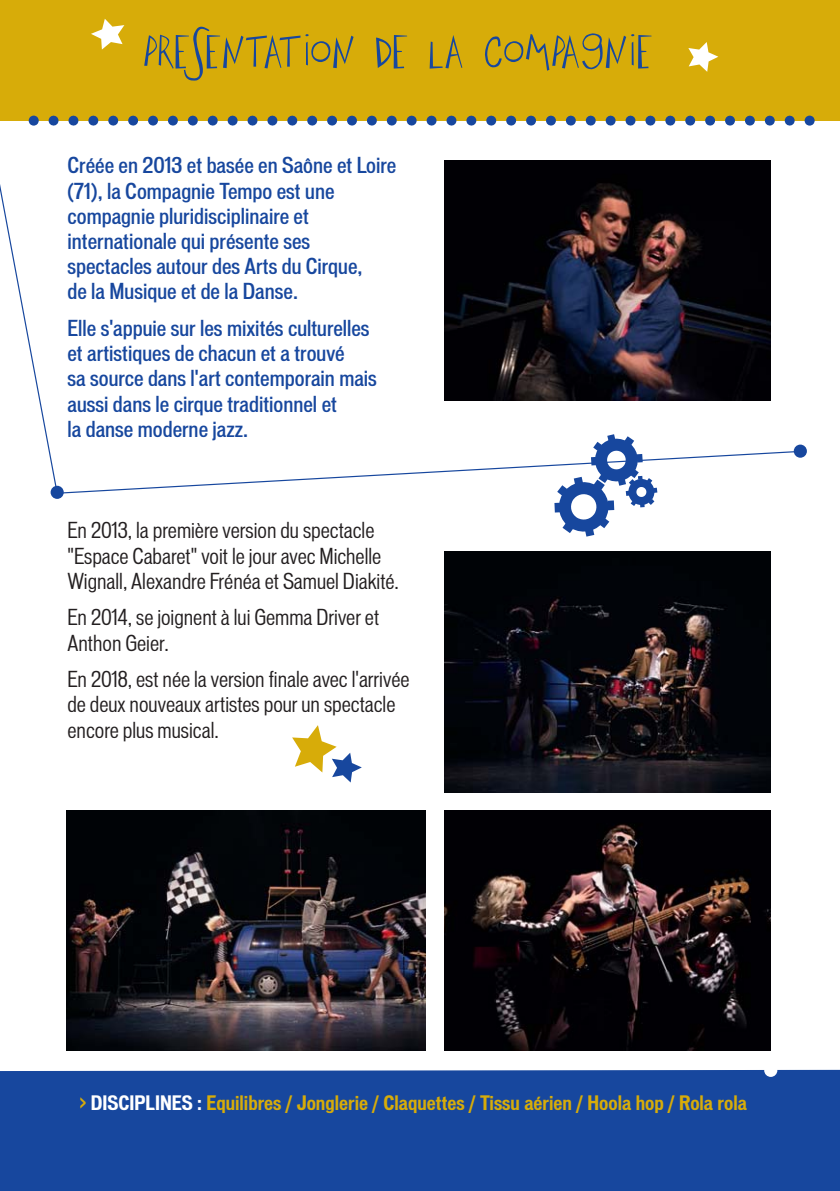
<style>
.page{position:relative;width:840px;height:1191px;background:#fff}
.page>*{position:absolute;margin:0;border:0;box-sizing:border-box;transform-origin:0 0}
.t1{font:50px "Big Fish Ensemble";color:#17479e}
.t2{font:500 condensed 21px/25.2px "Vonnes";color:#17479e}
.t3{font:condensed 21px/25.2px "Vonnes";color:#231f20}
.t4{font:700 condensed 19px "Vonnes";color:#d7ac09}
.s1{font-weight:500;font-size:21px}
.s2{color:#fff}
</style>
<div class="page">
<div style="left:0;top:1069px;width:839px;height:122px;background:#17479e"></div>
<div style="left:0;top:0;width:839px;height:120px;background:#d7ac09"></div>
<svg style="left:29px;top:116px;width:785px;height:10px"></svg>
<svg style="left:91px;top:19px;width:33px;height:31px"></svg>
<img style="left:66px;top:810px;width:359px;height:240px">
<img style="left:444px;top:810px;width:325px;height:240px">
<img style="left:444px;top:552px;width:325px;height:240px">
<div style="left:444px;top:161px;width:325px;height:19px;background:#010005"></div>
<svg style="left:688px;top:42px;width:30px;height:30px"></svg>
<svg style="left:292px;top:725px;width:69px;height:57px"></svg>
<svg style="left:0;top:180px;width:793px;height:356px"></svg>
<div style="left:51px;top:486px;width:13px;height:13px;background:#17479e;border-radius:50%"></div>
<div style="left:793px;top:444px;width:13px;height:14px;background:#17479e;border-radius:50%"></div>
<div style="left:763px;top:1063px;width:13px;height:14px;background:#fff;border-radius:50%"></div>
<h1 class="t1" style="left:144px;top:22px;width:511px">PRESENTATION DE LA COMPAGNIE</h1>
<p class="t2" style="left:67px;top:154px;width:330px">Créée en 2013 et basée en Saône et Loire (71), la Compagnie Tempo est une compagnie pluridisciplinaire et internationale qui présente ses spectacles autour des Arts du Cirque,<br>de la Musique et de la Danse.</p>
<p class="t2" style="left:67px;top:317px;width:311px">Elle s'appuie sur les mixités culturelles et artistiques de chacun et a trouvé<br>sa source dans l'art contemporain mais aussi dans le cirque traditionnel et<br>la danse moderne jazz.</p>
<p class="t3" style="left:67px;top:519px;width:333px">En 2013, la première version du spectacle "Espace Cabaret" voit le jour avec Michelle<br>Wignall, Alexandre Frénéa et Samuel Diakité.</p>
<p class="t3" style="left:67px;top:606px;width:313px">En 2014, se joignent à lui Gemma Driver et<br>Anthon Geier.</p>
<p class="t3" style="left:67px;top:668px;width:343px">En 2018, est née la version finale avec l'arrivée de deux nouveaux artistes pour un spectacle encore plus musical.</p>
<p class="t4" style="left:79px;top:1095px;width:668px"><span class="s1">&gt;</span> <span class="s2">DISCIPLINES :</span> Equilibres / Jonglerie / Claquettes / Tissu aérien / Hoola hop / Rola rola</p>
</div>
